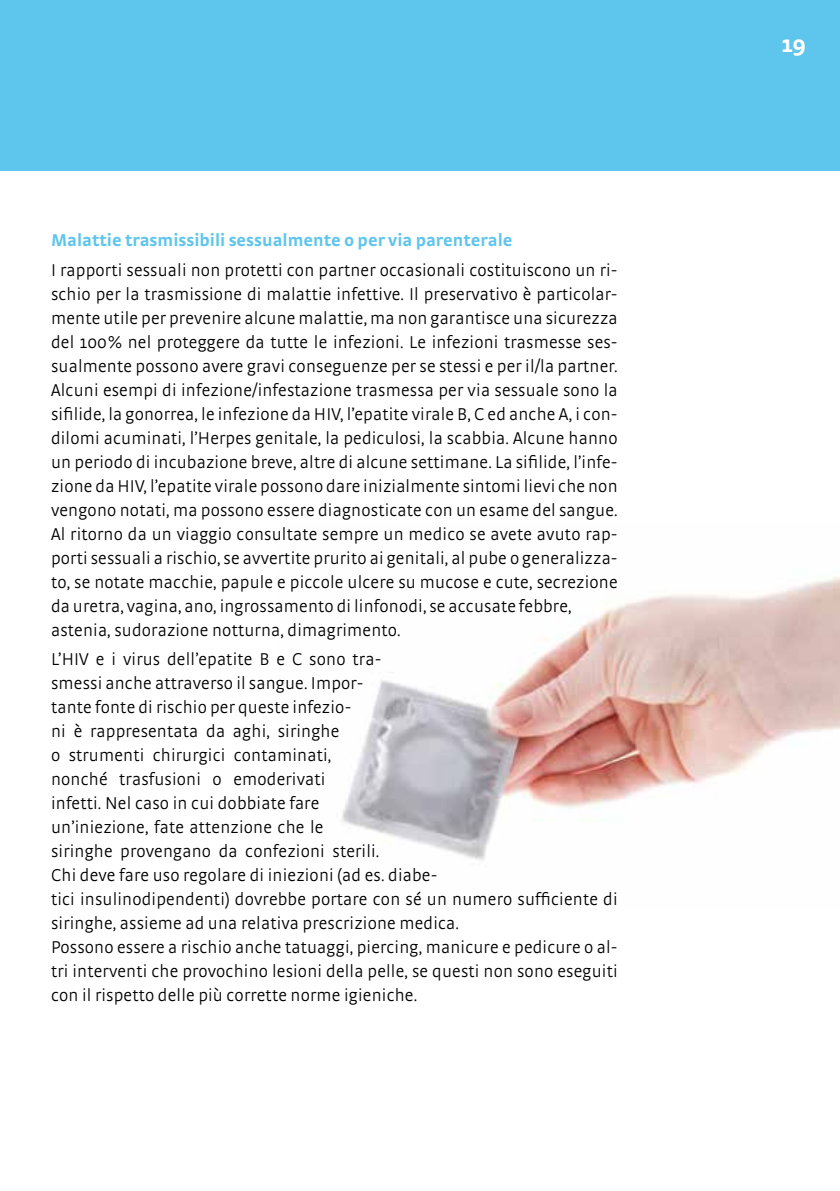
<style>
.page{position:relative;width:840px;height:1191px;background:#fff}
.page>*{position:absolute;margin:0;border:0;box-sizing:border-box;transform-origin:0 0}
.t1{font:700 24px "Strada";color:#fff}
.t2{font:300 18px/24px "Strada";letter-spacing:.01em;color:#000}
.t3{font:700 18px "Strada";color:#5ec5ed}
</style>
<div class="page">
<div style="left:0;top:0;width:839px;height:170px;background:#5ec5ed"></div>
<img style="left:342px;top:577px;width:497px;height:283px">
<p class="t3" style="left:51px;top:229px;width:463px">Malattie trasmissibili sessualmente o per via parenterale</p>
<p class="t2" style="left:51px;top:257px;width:568px">I rapporti sessuali non protetti con partner occasionali costituiscono un ri&shy;schio per la trasmissione di malattie infettive. Il preservativo è particolar&shy;mente utile per prevenire alcune malattie, ma non garantisce una sicurezza del 100% nel proteggere da tutte le infezioni. Le infezioni trasmesse ses&shy;sualmente possono avere gravi conseguenze per se stessi e per il/la partner.<br>Alcuni esempi di infezione/infestazione trasmessa per via sessuale sono la sifilide, la gonorrea, le infezione da HIV, l’epatite virale B, C ed anche A, i con&shy;dilomi acuminati, l’Herpes genitale, la pediculosi, la scabbia. Alcune hanno un periodo di incubazione breve, altre di alcune settimane. La sifilide, l’infe&shy;zione da HIV, l’epatite virale possono dare inizialmente sintomi lievi che non vengono notati, ma possono essere diagnosticate con un esame del sangue.<br>Al ritorno da un viaggio consultate sempre un medico se avete avuto rap&shy;porti sessuali a rischio, se avvertite prurito ai genitali, al pube o generalizza&shy;to, se notate macchie, papule e piccole ulcere su mucose e cute, secrezione da uretra, vagina, ano, ingrossamento di linfonodi, se accusate febbre, astenia, sudorazione notturna, dimagrimento.</p>
<p class="t2" style="left:51px;top:647px;width:567px">L’HIV e i virus dell’epatite B e C sono tra-<br>smessi anche attraverso il sangue. Impor-<br>tante fonte di rischio per queste infezio-<br>ni è rappresentata da aghi, siringhe<br>o strumenti chirurgici contaminati,<br>nonché trasfusioni o emoderivati<br>infetti. Nel caso in cui dobbiate fare<br>un’iniezione, fate attenzione che le<br>siringhe provengano da confezioni sterili.<br>Chi deve fare uso regolare di iniezioni (ad es. diabe-<br>tici insulinodipendenti) dovrebbe portare con sé un numero sufficiente di siringhe, assieme ad una relativa prescrizione medica.<br>Possono essere a rischio anche tatuaggi, piercing, manicure e pedicure o al&shy;tri interventi che provochino lesioni della pelle, se questi non sono eseguiti con il rispetto delle più corrette norme igieniche.</p>
<h1 class="t1" style="left:781px;top:30px;width:26px">19</h1>
</div>
